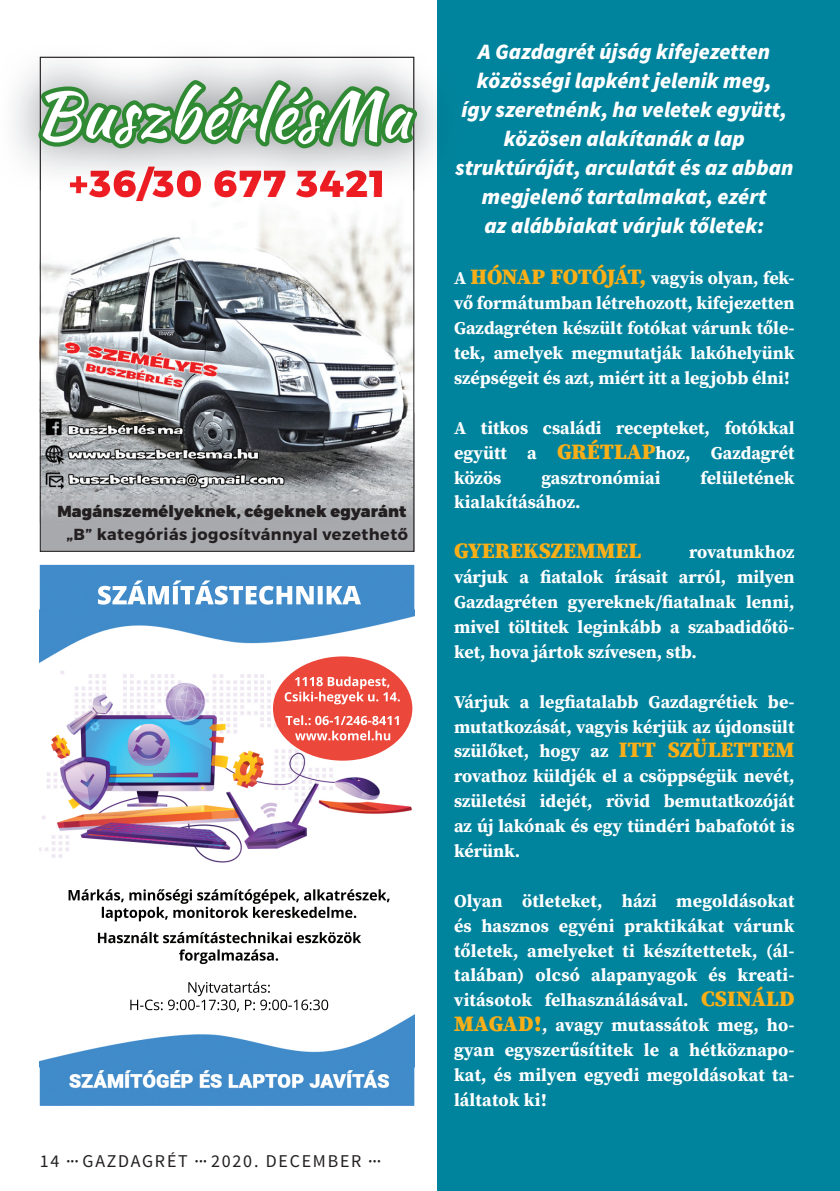
<style>
.page{position:relative;width:840px;height:1191px;background:#fff}
.page>*{position:absolute;margin:0;border:0;box-sizing:border-box;transform-origin:0 0}
.t1{font:64px "Kaushan Script";letter-spacing:.02em;color:#fff}
.t2{font:800 38px "Montserrat";letter-spacing:.03em;color:#ee1d23}
.t3{font:italic 900 22px/28.8px "Source Sans Pro";color:#fff;text-align:center}
.t4{font:900 22px "Source Serif Pro";color:#faaf18}
.t5{font:700 18px/24.8px "Source Serif Pro";color:#fff;text-align:justify}
.t6{font:18px "Source Sans Pro";letter-spacing:.1em;color:#231f20}
.t7{font:700 16px "Montserrat";letter-spacing:.03em;color:#231f20}
.t8{font:900 16px "Montserrat";letter-spacing:.01em;color:#231f20}
.s1{font-weight:900;font-size:22px;color:#faaf18}
</style>
<div class="page">
<img style="left:839px;top:1px;width:1px;height:1188px">
<img style="left:40px;top:671px;width:373px;height:341px">
<img style="left:273px;top:664px;width:139px;height:96px">
<img style="left:40px;top:565px;width:374px;height:99px">
<img style="left:40px;top:1014px;width:374px;height:92px">
<div style="left:437px;top:0;width:402px;height:1191px;background:#00839c"></div>
<svg style="left:40px;top:396px;width:374px;height:156px;background:#8c8e92"></svg>
<svg style="left:33px;top:50px;width:425px;height:346px"></svg>
<h1 class="t1" style="left:34px;top:68px;width:377px">BuszbérlésMa</h1>
<h2 class="t2" style="left:69px;top:160px;width:318px">+36/30 677 3421</h2>
<p class="t8" style="left:57px;top:501px;width:350px">Magánszemélyeknek, cégeknek egyaránt</p>
<p class="t7" style="left:66px;top:524px;width:343px">„B” kategóriás jogosítvánnyal vezethető</p>
<p class="t6" style="left:40px;top:1149px;width:342px">14 <sup>•••</sup> GAZDAGRÉT <sup>•••</sup> 2020. DECEMBER <sup>•••</sup></p>
<p class="t3" style="left:455px;top:37px;width:339px">A Gazdagrét újság kifejezetten közösségi lapként jelenik meg,<br>így szeretnénk, ha veletek együtt, közösen alakítanák a lap struktúráját, arculatát és az abban megjelenő tartalmakat, ezért<br>az alábbiakat várjuk tőletek:</p>
<p class="t5" style="left:454px;top:266px;width:342px">A <span class="s1">HÓNAP FOTÓJÁT,</span> vagyis olyan, fek&shy;vő formátumban létrehozott, kifejezetten Gazdagréten készült fotókat várunk tőle&shy;tek, amelyek megmutatják lakóhelyünk szépségeit és azt, miért itt a legjobb élni!</p>
<p class="t5" style="left:454px;top:415px;width:342px">A titkos családi recepteket, fotókkal együtt a <span class="s1">GRÉTLAP</span>hoz, Gazdagrét közös</p>
<p class="t5" style="left:541px;top:465px;width:120px">gasztronómiai</p>
<p class="t5" style="left:700px;top:465px;width:95px">felületének</p>
<p class="t5" style="left:454px;top:490px;width:128px">kialakításához.</p>
<p class="t4" style="left:454px;top:535px;width:188px">GYEREKSZEMMEL</p>
<p class="t5" style="left:454px;top:539px;width:342px;text-indent:235px">rovatunkhoz várjuk a fiatalok írásait arról, milyen Gazdagréten gyereknek/fiatalnak lenni, mivel töltitek leginkább a szabadidőtö&shy;ket, hova jártok szívesen, stb.</p>
<p class="t5" style="left:454px;top:689px;width:342px">Várjuk a legfiatalabb Gazdagrétiek be&shy;mutatkozását, vagyis kérjük az újdonsült szülőket, hogy az <span class="s1">ITT SZÜLETTEM </span>rovathoz küldjék el a csöppségük nevét, születési idejét, rövid bemutatkozóját az új lakónak és egy tündéri babafotót is kérünk.</p>
<p class="t5" style="left:454px;top:888px;width:342px">Olyan ötleteket, házi megoldásokat és hasznos egyéni praktikákat várunk tőletek, amelyeket ti készítettetek, (ál&shy;talában) olcsó alapanyagok és kreati&shy;vitásotok felhasználásával. <span class="s1">CSINÁLD MAGAD!</span>, avagy mutassátok meg, ho&shy;gyan egyszerűsítitek le a hétköznapo&shy;kat, és milyen egyedi megoldásokat ta&shy;láltatok ki!</p>
</div>
